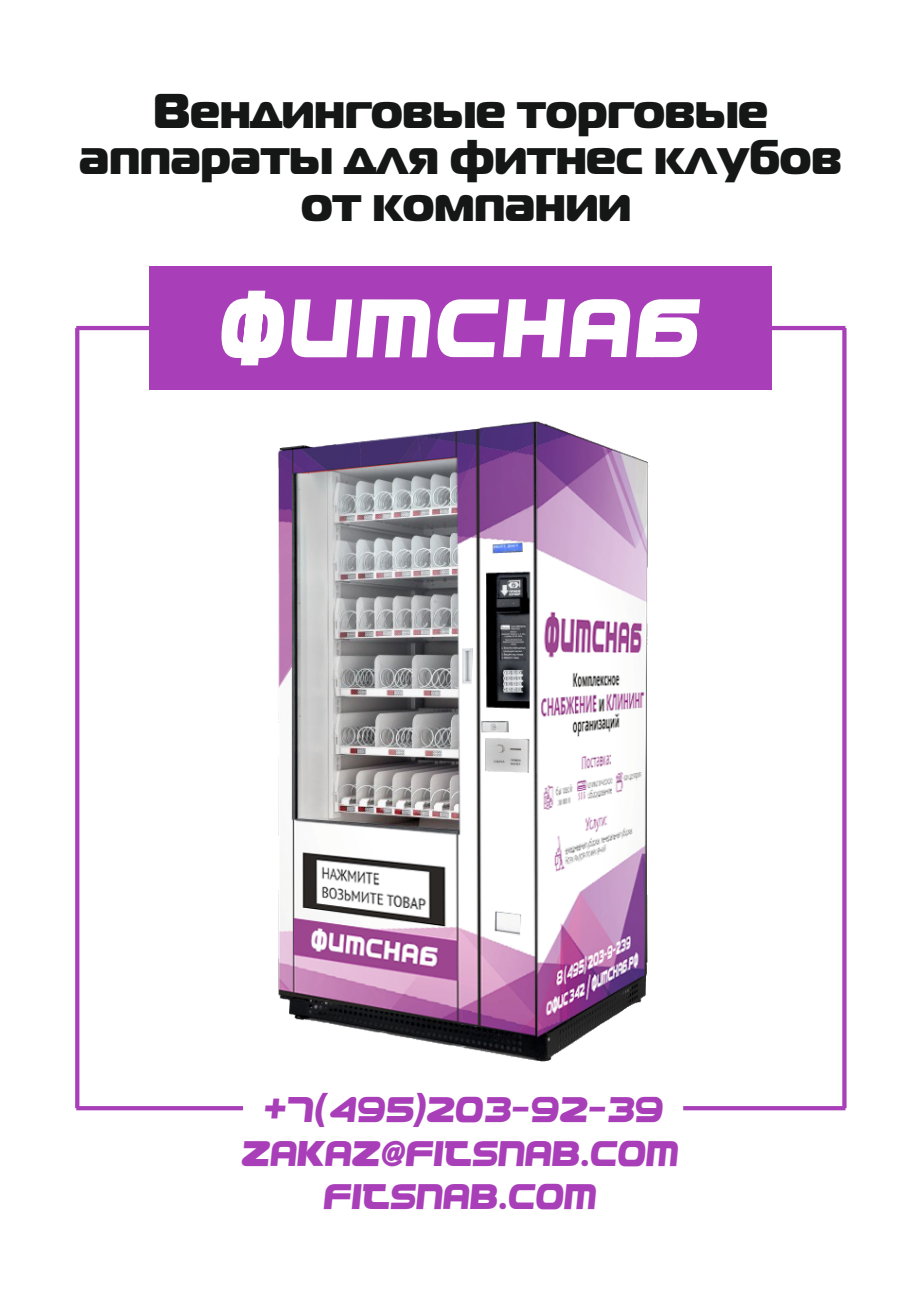
<style>
.page{position:relative;width:920px;height:1290px;background:#fff}
.page>*{position:absolute;margin:0;border:0;box-sizing:border-box;transform-origin:0 0}
.t1{font:84.45px "Pepsi Cyr Lat";letter-spacing:.085em;color:#fff}
.t2{font:48.75px/46.2px "Magistral Black C";letter-spacing:-.03em;color:#151616;text-align:center}
.t3{font:36.3px/43.3px "Pepsi Cyr Lat";letter-spacing:.04em;color:#a83fb8;text-align:center}
</style>
<div class="page">
<img style="left:278px;top:421px;width:371px;height:640px">
<svg style="left:75px;top:328px;width:4px;height:780px;background:#ab46ba"></svg>
<hr style="left:76px;top:326px;width:215px;height:4px;background:#a83fb8">
<svg style="left:76px;top:1106px;width:167px;height:4px"></svg>
<svg style="left:842px;top:328px;width:4px;height:780px;background:#ae4dbd"></svg>
<hr style="left:631px;top:326px;width:214px;height:4px;background:#a83fb8">
<svg style="left:683px;top:1106px;width:162px;height:4px"></svg>
<div style="left:149px;top:267px;width:622px;height:123px;background:#a83fb8"></div>
<p class="t2" style="left:79px;top:90px;width:766px">Вендинговы е торговы е аппараты для ф итнесклубов от ком пании</p>
<h1 class="t1" style="left:221px;top:279px;width:479px">ФИТСНАБ</h1>
<p class="t3" style="left:242px;top:1088px;width:437px">+7(495)203-92-39<br>ZAKAZ@FITSNAB.COM<br>FITSNAB.COM</p>
</div>
